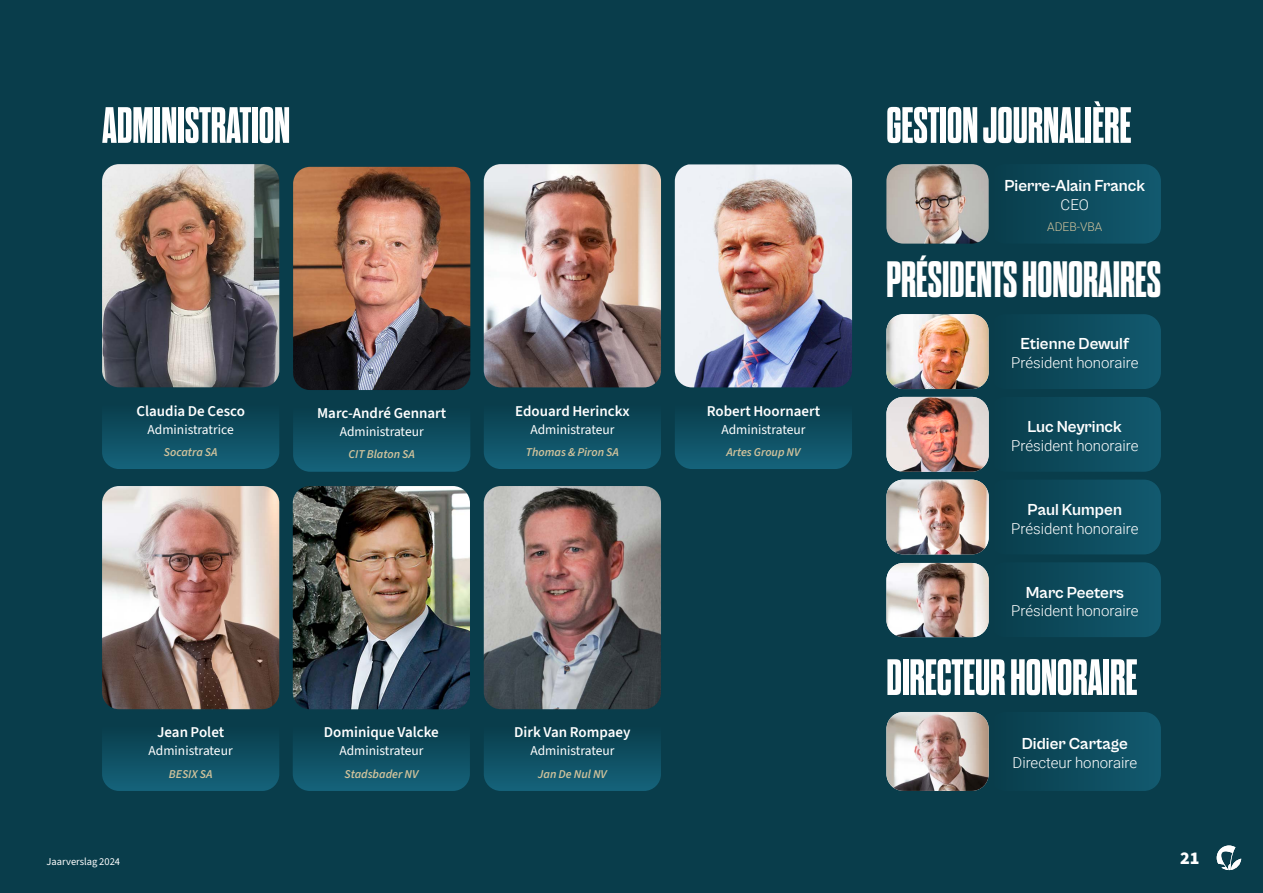
<style>
.page{position:relative;width:1263px;height:893px;background:#093d4b}
.page>*{position:absolute;margin:0;border:0;box-sizing:border-box;transform-origin:0 0}
.t1{font:700 expanded 51px "Dharma Gothic M";color:#fff}
.t2{font:900 18px "Source Sans 3";color:#fff}
.t3{font:700 16.5px "Cabinet Grotesk";color:#fff}
.t4{font:600 15px "Source Sans 3";color:#fff}
.t5{font:300 15px "Roboto";color:#fff}
.t6{font:13.5px "Source Sans 3";color:#fff}
.t7{font:italic 600 12px "Source Sans 3";color:#d1c39c}
.t8{font:300 12px "Roboto";color:#d1c39c}
.t9{font:10.5px "Source Sans 3";color:#fff}
</style>
<div class="page">
<svg style="left:484px;top:709px;width:177px;height:82px"></svg>
<img style="left:484px;top:486px;width:177px;height:223px">
<svg style="left:293px;top:709px;width:177px;height:82px"></svg>
<img style="left:293px;top:486px;width:177px;height:223px">
<img style="left:886px;top:314px;width:103px;height:75px">
<img style="left:886px;top:397px;width:103px;height:75px">
<img style="left:886px;top:480px;width:103px;height:74px">
<img style="left:886px;top:563px;width:103px;height:74px">
<img style="left:886px;top:712px;width:103px;height:79px">
<img style="left:886px;top:164px;width:103px;height:80px">
<svg style="left:102px;top:709px;width:177px;height:82px"></svg>
<img style="left:102px;top:486px;width:177px;height:223px">
<div style="left:989px;top:314px;width:172px;height:75px;background:linear-gradient(to right,#093d4b,#12596f);border-radius:17px"></div>
<div style="left:989px;top:397px;width:172px;height:75px;background:linear-gradient(to right,#093d4b,#12596f);border-radius:17px"></div>
<div style="left:989px;top:480px;width:172px;height:74px;background:linear-gradient(to right,#093d4b,#12596f);border-radius:17px"></div>
<div style="left:989px;top:562px;width:172px;height:75px;background:linear-gradient(to right,#093d4b,#12596f);border-radius:17px"></div>
<div style="left:989px;top:712px;width:172px;height:79px;background:linear-gradient(to right,#093d4b,#12596f);border-radius:17px"></div>
<div style="left:989px;top:164px;width:172px;height:80px;background:linear-gradient(to right,#093d4b,#12596f);border-radius:17px"></div>
<svg style="left:102px;top:387px;width:177px;height:82px"></svg>
<img style="left:102px;top:164px;width:177px;height:223px">
<svg style="left:484px;top:387px;width:177px;height:82px"></svg>
<img style="left:484px;top:164px;width:177px;height:223px">
<svg style="left:293px;top:421px;width:177px;height:51px"></svg>
<img style="left:293px;top:167px;width:177px;height:223px">
<svg style="left:675px;top:387px;width:177px;height:82px"></svg>
<img style="left:675px;top:164px;width:177px;height:223px">
<svg style="left:1217px;top:845px;width:24px;height:25px"></svg>
<h1 class="t1" style="left:102px;top:100px;width:189px">ADMINISTRATION</h1>
<h1 class="t1" style="left:886px;top:100px;width:246px">GESTION JOURNALIÈRE</h1>
<p class="t3" style="left:1004px;top:177px;width:142px">Pierre-Alain Franck</p>
<p class="t5" style="left:1060px;top:194px;width:30px">CEO</p>
<p class="t8" style="left:1047px;top:218px;width:57px">ADEB-VBA</p>
<h1 class="t1" style="left:886px;top:255px;width:276px">PRÉSIDENTS HONORAIRES</h1>
<p class="t4" style="left:136px;top:401px;width:110px">Claudia De Cesco</p>
<p class="t6" style="left:148px;top:421px;width:88px">Administratrice</p>
<p class="t7" style="left:164px;top:444px;width:55px">Socatra SA</p>
<p class="t4" style="left:317px;top:404px;width:131px">Marc-André Gennart</p>
<p class="t6" style="left:340px;top:423px;width:86px">Administrateur</p>
<p class="t7" style="left:349px;top:447px;width:68px">CIT Blaton SA</p>
<p class="t4" style="left:515px;top:401px;width:116px">Edouard Herinckx</p>
<p class="t6" style="left:530px;top:421px;width:86px">Administrateur</p>
<p class="t7" style="left:526px;top:444px;width:94px">Thomas &amp; Piron SA</p>
<p class="t4" style="left:157px;top:723px;width:69px">Jean Polet</p>
<p class="t6" style="left:149px;top:742px;width:86px">Administrateur</p>
<p class="t7" style="left:169px;top:766px;width:45px">BESIX SA</p>
<p class="t4" style="left:324px;top:723px;width:116px">Dominique Valcke</p>
<p class="t6" style="left:339px;top:742px;width:86px">Administrateur</p>
<p class="t7" style="left:344px;top:766px;width:75px">Stadsbader NV</p>
<p class="t4" style="left:514px;top:723px;width:118px">Dirk Van Rompaey</p>
<p class="t6" style="left:530px;top:742px;width:86px">Administrateur</p>
<p class="t7" style="left:538px;top:766px;width:70px">Jan De Nul NV</p>
<p class="t4" style="left:707px;top:401px;width:115px">Robert Hoornaert</p>
<p class="t6" style="left:721px;top:421px;width:86px">Administrateur</p>
<p class="t7" style="left:726px;top:444px;width:76px">Artes Group NV</p>
<p class="t3" style="left:1020px;top:335px;width:110px">Etienne Dewulf</p>
<p class="t5" style="left:1011px;top:352px;width:129px">Président honoraire</p>
<p class="t3" style="left:1028px;top:418px;width:96px">Luc Neyrinck</p>
<p class="t5" style="left:1011px;top:435px;width:129px">Président honoraire</p>
<p class="t3" style="left:1028px;top:501px;width:96px">Paul Kumpen</p>
<p class="t5" style="left:1011px;top:518px;width:129px">Président honoraire</p>
<p class="t3" style="left:1026px;top:583px;width:100px">Marc Peeters</p>
<p class="t5" style="left:1011px;top:600px;width:129px">Président honoraire</p>
<h1 class="t1" style="left:886px;top:652px;width:252px">DIRECTEUR HONORAIRE</h1>
<p class="t3" style="left:1022px;top:735px;width:108px">Didier Cartage</p>
<p class="t5" style="left:1012px;top:752px;width:126px">Directeur honoraire</p>
<p class="t9" style="left:47px;top:854px;width:75px">Jaarverslag 2024</p>
<p class="t2" style="left:1180px;top:846px;width:21px">21</p>
</div>
